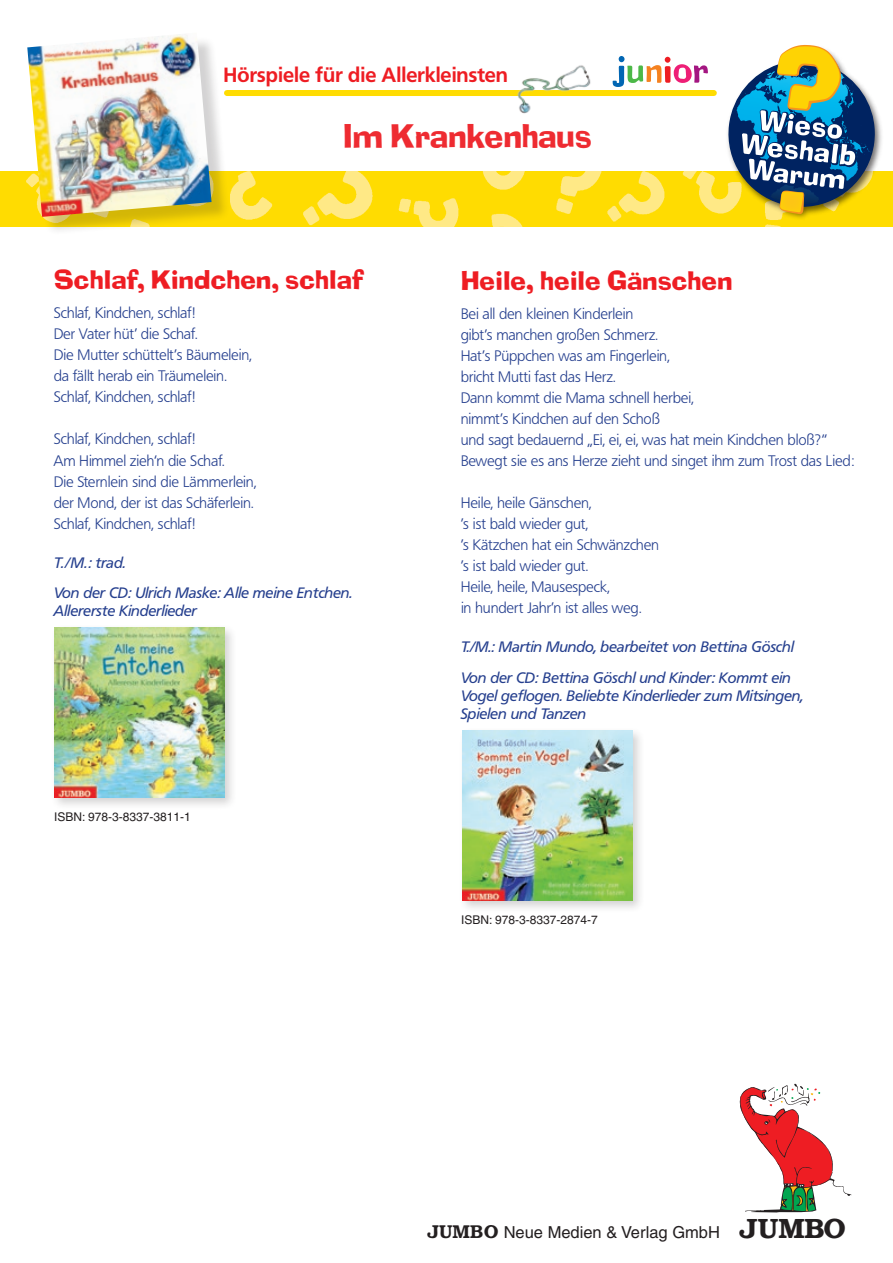
<style>
.page{position:relative;width:893px;height:1263px;background:#fff}
.page>*{position:absolute;margin:0;border:0;box-sizing:border-box;transform-origin:0 0}
.t1{font:34.5px "Ade Reg";color:#ee2b31;scale:.95 1}
.t2{font:27px "Ade Reg";color:#ee1d23}
.t3{font:20.25px "Fru Bol";letter-spacing:.01em;color:#ee1d23}
.t4{font:16.5px "Helvetica";color:#231f20}
.t5{font:15px/21px "Fru Lig";letter-spacing:.005em;color:#253f8e}
.t6{font:15px/30.8px "Fru Med Ita";color:#253f8e}
.t7{font:12px "Helvetica";color:#231f20}
.s1{font-family:"Boo Dem";font-size:18px}
.s2{font-family:"Brooklyn";font-weight:700;font-size:27.9px}
</style>
<div class="page">
<svg style="left:740px;top:1084px;width:111px;height:128px"></svg>
<img style="left:0;top:171px;width:893px;height:55px">
<div style="left:30px;top:35px;width:200px;height:200px;background:#231f20;opacity:.2"></div>
<img style="left:27px;top:34px;width:185px;height:183px">
<svg style="left:612px;top:56px;width:96px;height:31px"></svg>
<img style="left:723px;top:44px;width:163px;height:179px">
<svg style="left:724px;top:45px;width:153px;height:178px"></svg>
<div style="left:227px;top:90px;width:487px;height:6px;background:#ffdc01"></div>
<img style="left:517px;top:65px;width:74px;height:49px">
<div style="left:50px;top:624px;width:186px;height:186px;background:#231f20;opacity:.2"></div>
<img style="left:54px;top:628px;width:170px;height:170px">
<div style="left:458px;top:726px;width:186px;height:187px;background:#231f20;opacity:.2"></div>
<img style="left:462px;top:730px;width:170px;height:170px">
<h3 class="t3" style="left:224px;top:63px;width:286px">Hörspiele für die Allerkleinsten</h3>
<h1 class="t1" style="left:343px;top:117px;width:263px">Im Krankenhaus</h1>
<h2 class="t2" style="left:54px;top:265px;width:312px">Schlaf, Kindchen, schlaf</h2>
<p class="t5" style="left:54px;top:303px;width:200px">Schlaf, Kindchen, schlaf!<br>Der Vater hüt’ die Schaf.<br>Die Mutter schüttelt’s Bäumelein, da fällt herab ein Träumelein.<br>Schlaf, Kindchen, schlaf!</p>
<p class="t5" style="left:54px;top:429px;width:204px">Schlaf, Kindchen, schlaf!<br>Am Himmel zieh‘n die Schaf.<br>Die Sternlein sind die Lämmerlein, der Mond, der ist das Schäferlein.<br>Schlaf, Kindchen, schlaf!</p>
<p class="t6" style="left:54px;top:547px;width:300px">T./M.: trad.<br>Von der CD: Ulrich Maske: Alle meine Entchen.</p>
<p class="t6" style="left:54px;top:596px;width:145px">Allererste Kinderlieder</p>
<p class="t7" style="left:54px;top:810px;width:138px">ISBN: 978-3-8337-3811-1</p>
<h2 class="t2" style="left:461px;top:265px;width:273px">Heile, heile Gänschen</h2>
<p class="t5" style="left:461px;top:304px;width:395px">Bei all den kleinen Kinderlein<br>gibt’s manchen großen Schmerz.<br>Hat’s Püppchen was am Fingerlein,<br>bricht Mutti fast das Herz.<br>Dann kommt die Mama schnell herbei,<br>nimmt’s Kindchen auf den Schoß<br>und sagt bedauernd „Ei, ei, ei, was hat mein Kindchen bloß?“ Bewegt sie es ans Herze zieht und singet ihm zum Trost das Lied:</p>
<p class="t5" style="left:461px;top:493px;width:200px">Heile, heile Gänschen,<br>’s ist bald wieder gut,<br>’s Kätzchen hat ein Schwänzchen ’s ist bald wieder gut.<br>Heile, heile, Mausespeck,<br>in hundert Jahr’n ist alles weg.</p>
<p class="t6" style="left:461px;top:631px;width:335px">T./M.: Martin Mundo, bearbeitet von Bettina Göschl<br>Von der CD: Bettina Göschl und Kinder: Kommt ein</p>
<p class="t6" style="left:461px;top:687px;width:344px;line-height:18px">Vogel geflogen. Beliebte Kinderlieder zum Mitsingen,<br>Spielen und Tanzen</p>
<p class="t7" style="left:461px;top:913px;width:138px">ISBN: 978-3-8337-2874-7</p>
<p class="t4" style="left:427px;top:1222px;width:420px"><span class="s1">JUMBO</span> Neue Medien &amp; Verlag GmbH <span class="s2">JUMBO</span></p>
</div>
